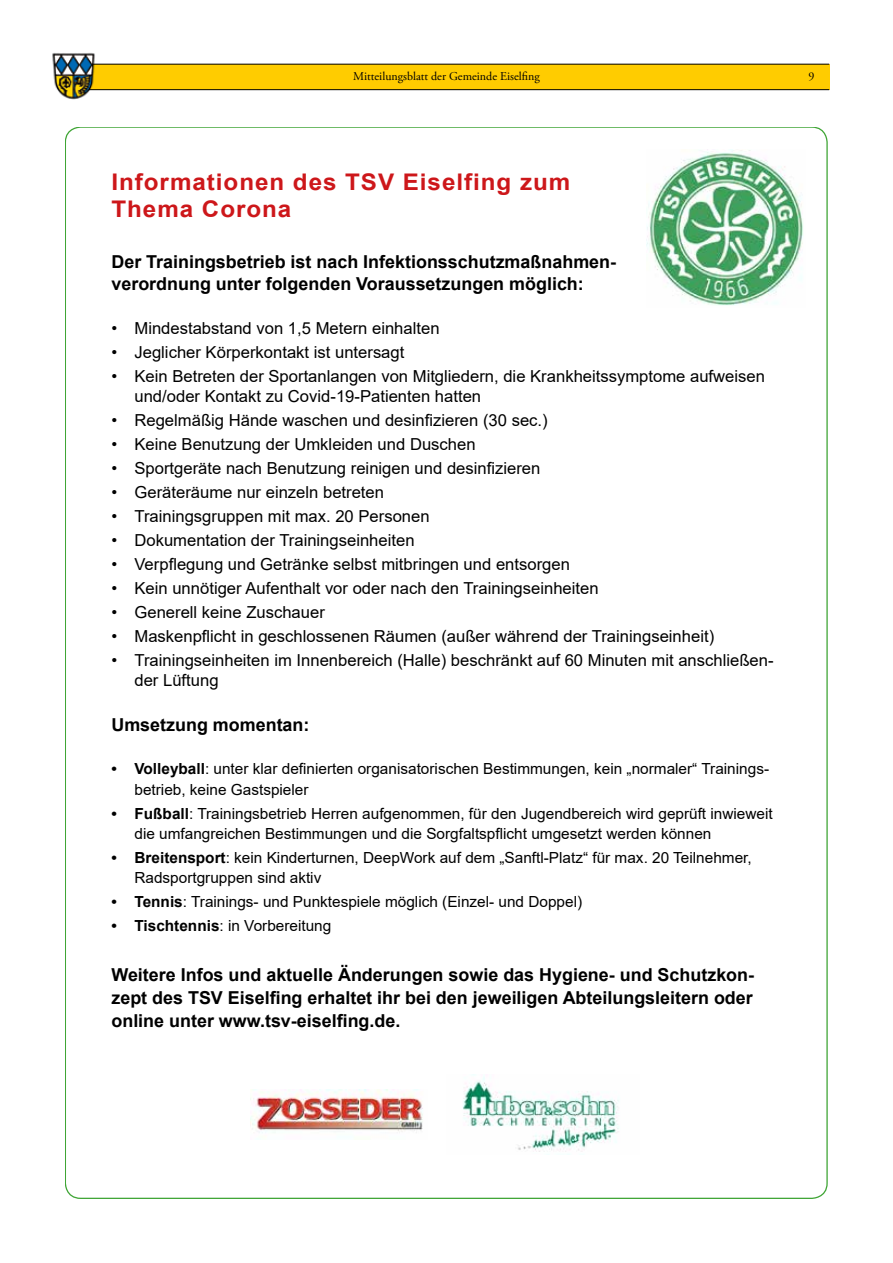
<style>
.page{position:relative;width:893px;height:1263px;background:#fff}
.page>*{position:absolute;margin:0;border:0;box-sizing:border-box;transform-origin:0 0}
.t1{font:700 22.95px/27.5px "Arial";letter-spacing:.04em;color:#cd171a;scale:1.06 1}
.t2{font:700 17.85px/23px "Arial";color:#000}
.t3{font:16.5px/20.4px "Arial";color:#000}
.t4{font:15.3px/20.4px "Arial";color:#000}
.t5{font:12px "Adobe Garamond Pro";color:#000}
.s1{font-weight:700}
</style>
<div class="page">
<div style="left:71px;top:64px;width:758px;height:25px;background:#fc0"></div>
<hr style="left:68px;top:64px;width:761px;height:1px;background:#000">
<hr style="left:68px;top:89px;width:761px;height:1px;background:#000">
<img style="left:52px;top:53px;width:47px;height:47px">
<img style="left:462px;top:1074px;width:157px;height:81px">
<img style="left:647px;top:150px;width:156px;height:156px">
<img style="left:250px;top:1090px;width:173px;height:43px">
<p class="t5" style="left:353px;top:69px;width:188px">Mitteilungsblatt der Gemeinde Eiselfing</p>
<p class="t5" style="left:809px;top:69px;width:7px">9</p>
<h1 class="t1" style="left:111px;top:168px;width:434px">Informationen des TSV Eiselfing zum<br>Thema Corona</h1>
<p class="t2" style="left:111px;top:250px;width:506px">Der Trainingsbetrieb ist nach Infektionsschutzmaßnahmen&shy;verordnung unter folgenden Voraussetzungen möglich:</p>
<p class="t3" style="left:111px;top:318px;width:330px">• Mindestabstand von 1,5 Metern einhalten</p>
<p class="t3" style="left:111px;top:342px;width:294px">• Jeglicher Körperkontakt ist untersagt</p>
<p class="t3" style="left:134px;top:366px;width:632px;text-indent:-23px">• Kein Betreten der Sportanlangen von Mitgliedern, die Krankheitssymptome aufweisen und/oder Kontakt zu Covid-19-Patienten hatten</p>
<p class="t3" style="left:111px;top:410px;width:438px">• Regelmäßig Hände waschen und desinfizieren (30 sec.)</p>
<p class="t3" style="left:111px;top:434px;width:366px">• Keine Benutzung der Umkleiden und Duschen</p>
<p class="t3" style="left:111px;top:458px;width:430px">• Sportgeräte nach Benutzung reinigen und desinfizieren</p>
<p class="t3" style="left:111px;top:482px;width:274px">• Geräteräume nur einzeln betreten</p>
<p class="t3" style="left:111px;top:506px;width:320px">• Trainingsgruppen mit max. 20 Personen</p>
<p class="t3" style="left:111px;top:530px;width:305px">• Dokumentation der Trainingseinheiten</p>
<p class="t3" style="left:111px;top:554px;width:460px">• Verpflegung und Getränke selbst mitbringen und entsorgen</p>
<p class="t3" style="left:111px;top:578px;width:489px">• Kein unnötiger Aufenthalt vor oder nach den Trainingseinheiten</p>
<p class="t3" style="left:111px;top:602px;width:215px">• Generell keine Zuschauer</p>
<p class="t3" style="left:111px;top:626px;width:604px">• Maskenpflicht in geschlossenen Räumen (außer während der Trainingseinheit)</p>
<p class="t3" style="left:134px;top:650px;width:641px;text-indent:-23px">• Trainingseinheiten im Innenbereich (Halle) beschränkt auf 60 Minuten mit anschließen&shy;der Lüftung</p>
<p class="t2" style="left:111px;top:713px;width:200px">Umsetzung momentan:</p>
<p class="t4" style="left:134px;top:759px;width:636px;text-indent:-23px"><span class="s1">• Volleyball</span>: unter klar definierten organisatorischen Bestimmungen, kein „normaler“ Trainings&shy;betrieb, keine Gastspieler</p>
<p class="t4" style="left:134px;top:803px;width:640px;text-indent:-23px"><span class="s1">• Fußball</span>: Trainingsbetrieb Herren aufgenommen, für den Jugendbereich wird geprüft inwieweit die umfangreichen Bestimmungen und die Sorgfaltspflicht umgesetzt werden können</p>
<p class="t4" style="left:134px;top:847px;width:619px;text-indent:-23px"><span class="s1">• Breitensport</span>: kein Kinderturnen, DeepWork auf dem „Sanftl-Platz“ für max. 20 Teilnehmer,<br>Radsportgruppen sind aktiv</p>
<p class="t4" style="left:111px;top:892px;width:472px"><span class="s1">• Tennis</span>: Trainings- und Punktespiele möglich (Einzel- und Doppel)</p>
<p class="t4" style="left:111px;top:916px;width:221px"><span class="s1">• Tischtennis</span>: in Vorbereitung</p>
<p class="t2" style="left:111px;top:963px;width:644px;text-align:justify">Weitere Infos und aktuelle Änderungen sowie das Hygiene- und Schutzkon&shy;zept des TSV Eiselfing erhaltet ihr bei den jeweiligen Abteilungsleitern oder online unter www.tsv-eiselfing.de.</p>
</div>
